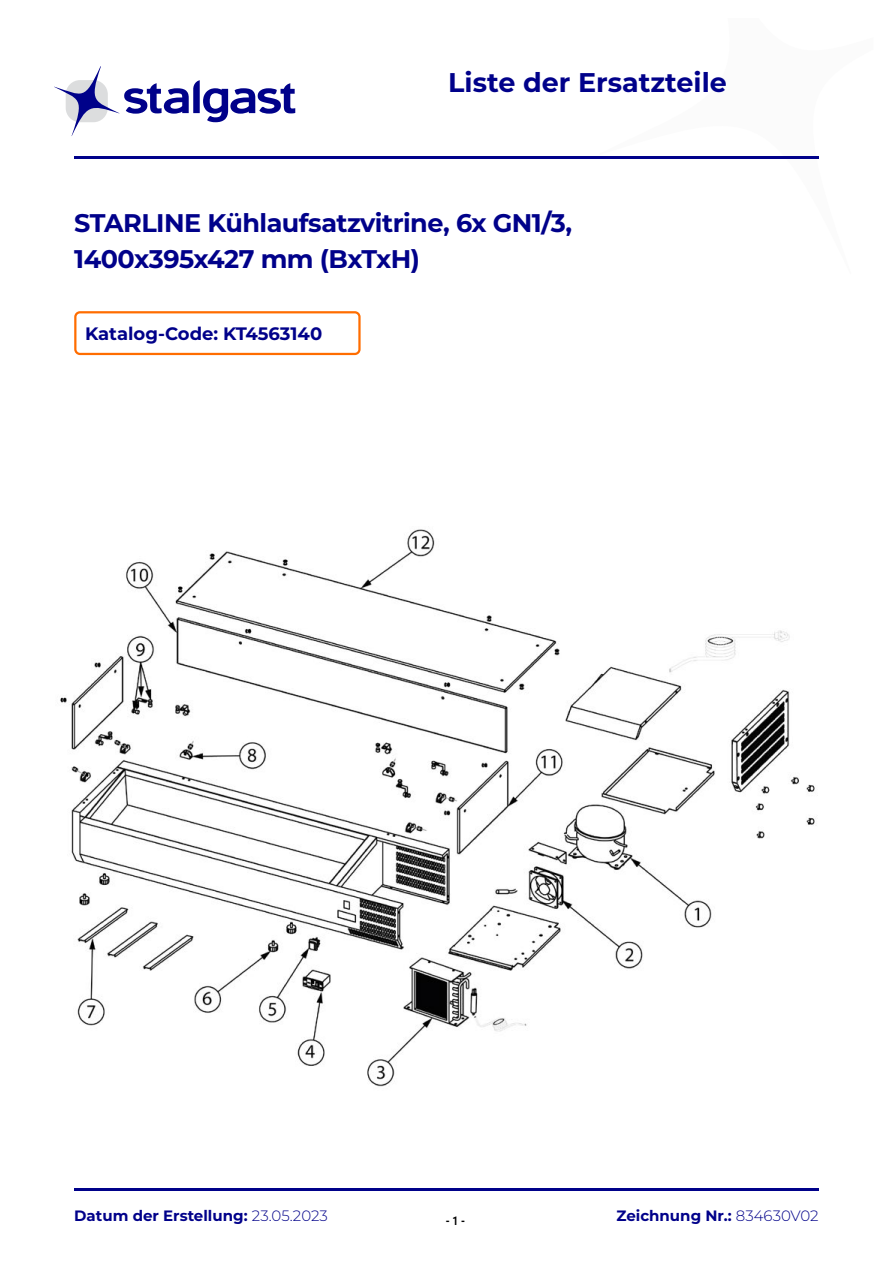
<style>
.page{position:relative;width:893px;height:1263px;background:#fff}
.page>*{position:absolute;margin:0;border:0;box-sizing:border-box;transform-origin:0 0}
.t1{font:700 27px "Montserrat";color:#00018a}
.t2{font:700 25.5px/36px "Montserrat";letter-spacing:-.02em;color:#00018a}
.t3{font:700 18px "Montserrat";color:#00018a}
.t4{font:700 15px "Montserrat";color:#00018a}
.t5{font:700 12px "Roboto";color:#000;scale:.86 1}
.s1{font-weight:300}
</style>
<div class="page">
<svg style="left:54px;top:66px;width:241px;height:70px"></svg>
<hr style="left:74px;top:156px;width:745px;height:2px;background:#00018a">
<hr style="left:74px;top:1188px;width:745px;height:3px;background:#00018a">
<div style="left:74px;top:311px;width:287px;height:44px;border:2px solid #ff6d00;border-radius:5px"></div>
<img style="left:60px;top:529px;width:755px;height:558px">
<p class="t1" style="left:448px;top:63px;width:280px">Liste der Ersatzteile</p>
<p class="t2" style="left:74px;top:203px;width:499px">STARLINE Kühlaufsatzvitrine, 6x GN1/3,<br>1400x395x427 mm (BxTxH)</p>
<p class="t3" style="left:85px;top:320px;width:239px">Katalog-Code: KT4563140</p>
<p class="t4" style="left:74px;top:1205px;width:255px">Datum der Erstellung: <span class="s1">23.05.2023</span></p>
<p class="t5" style="left:446px;top:1212px;width:24px">- 1 -</p>
<p class="t4" style="left:616px;top:1205px;width:204px">Zeichnung Nr.: <span class="s1">834630V02</span></p>
</div>
